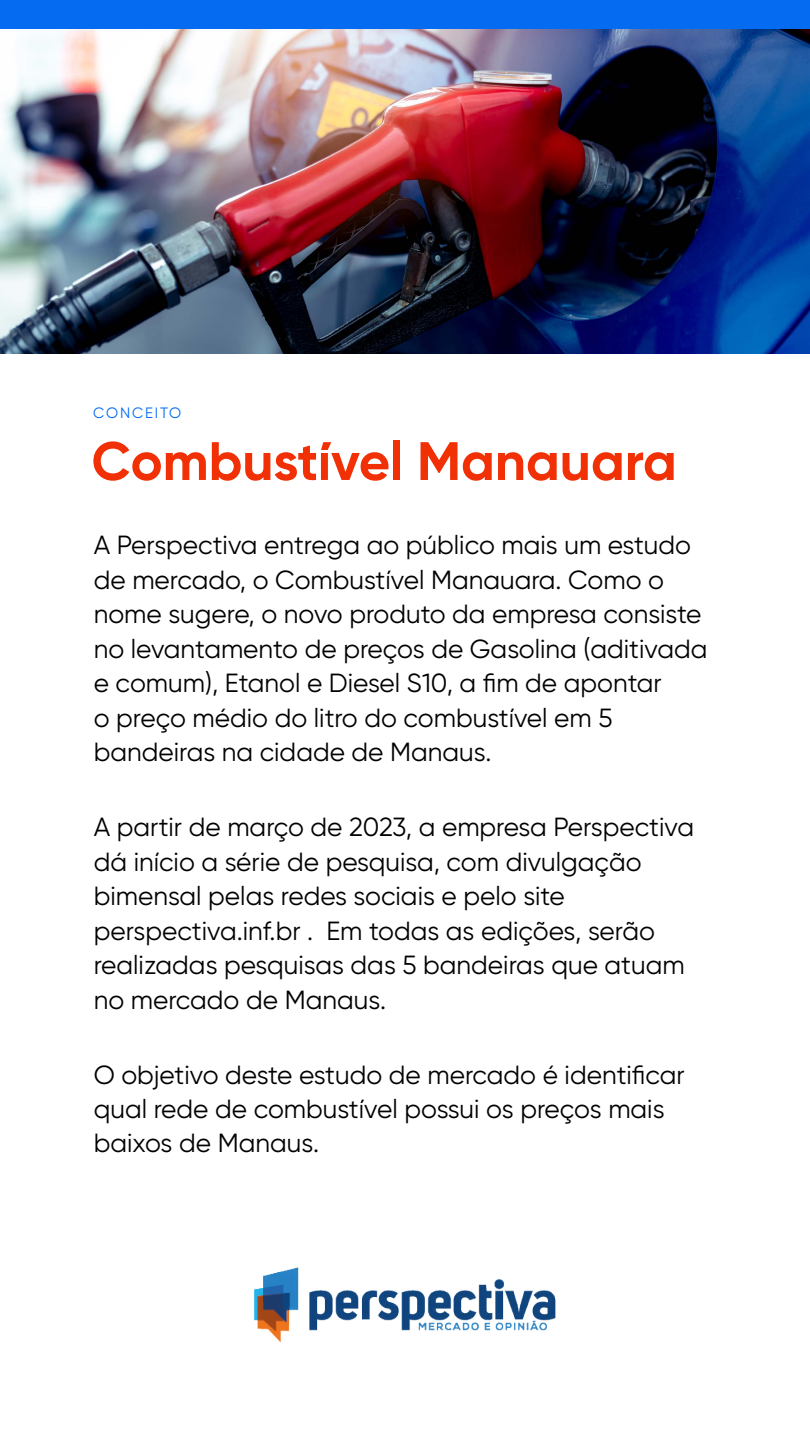
<style>
.page{position:relative;width:810px;height:1440px;background:#fff}
.page>*{position:absolute;margin:0;border:0;box-sizing:border-box;transform-origin:0 0}
.t1{font:700 54px "Gilroy";color:#f23005}
.t2{font:26.25px/34.5px "Gilroy";color:#000}
.t3{font:15px "Gilroy";letter-spacing:.12em;color:#056cf2}
</style>
<div class="page">
<div style="left:0;top:0;width:810px;height:94px;background:#056cf2"></div>
<img style="left:254px;top:1268px;width:302px;height:75px">
<img style="left:0;top:30px;width:810px;height:323px">
<p class="t3" style="left:93px;top:404px;width:90px">CONCEITO</p>
<h1 class="t1" style="left:92px;top:427px;width:587px">Combustível Manauara</h1>
<p class="t2" style="left:94px;top:527px;width:615px">A Perspectiva entrega ao público mais um estudo de mercado, o Combustível Manauara. Como o nome sugere, o novo produto da empresa consiste no levantamento de preços de Gasolina (aditivada e comum), Etanol e Diesel S10, a fim de apontar<br>o preço médio do litro do combustível em 5 bandeiras na cidade de Manaus.</p>
<p class="t2" style="left:94px;top:809px;width:602px">A partir de março de 2023, a empresa Perspectiva dá início a série de pesquisa, com divulgação bimensal pelas redes sociais e pelo site perspectiva.inf.br . Em todas as edições, serão realizadas pesquisas das 5 bandeiras que atuam no mercado de Manaus.</p>
<p class="t2" style="left:94px;top:1057px;width:593px">O objetivo deste estudo de mercado é identificar qual rede de combustível possui os preços mais baixos de Manaus.</p>
</div>
